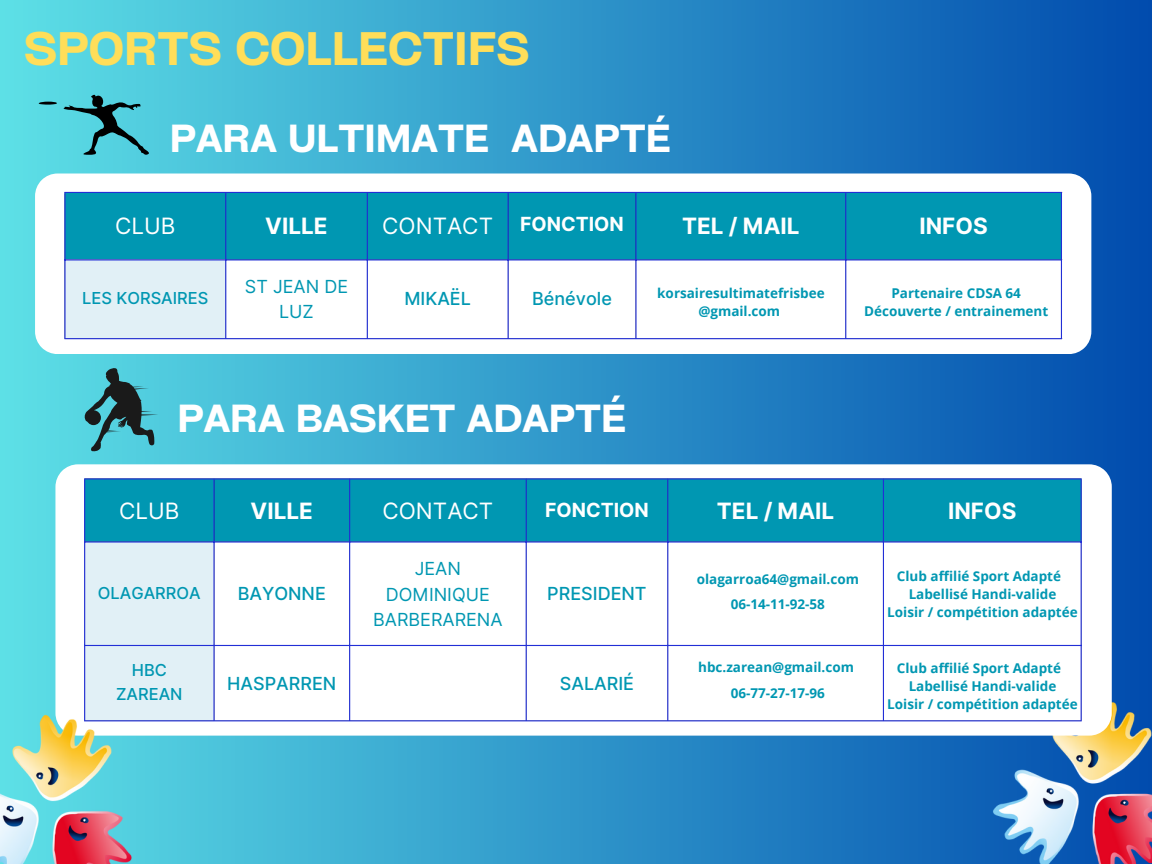
<style>
.page{position:relative;width:1152px;height:864px;background:#fff}
.page>*{position:absolute;margin:0;border:0;box-sizing:border-box;transform-origin:0 0}
.t1{font:45px "Cy Grotesk Key Demi";color:#ffde59}
.t2{font:37.5px "Cy Grotesk Key Demi";color:#fff}
.t3{font:700 22.5px "Inter";color:#fff}
.t4{font:22.5px "Inter";color:#fff}
.t5{font:700 19.5px "Inter";color:#fff}
.t6{font:500 18px "Inter";color:#0097b2}
.t7{font:18px/25.3px "Inter";color:#0097b2;text-align:center}
.t8{font:500 16.5px/23.7px "Inter";color:#0097b2;text-align:center}
.t9{font:700 13.5px "Open Sans";color:#0097b2}
</style>
<div class="page">
<div style="left:0;top:0;width:1152px;height:864px;background:linear-gradient(to right,#5de0e6,#014bad)"></div>
<img style="left:954px;top:675px;width:198px;height:189px">
<svg style="left:35px;top:174px;width:1056px;height:180px"></svg>
<div style="left:66px;top:193px;width:995px;height:66px;background:#0097b2"></div>
<div style="left:65px;top:260px;width:161px;height:79px;background:#e1f0f6"></div>
<svg style="left:226px;top:260px;width:835px;height:78px"></svg>
<hr style="left:64px;top:193px;width:2px;height:145px;background:#222fd6">
<hr style="left:225px;top:193px;width:1px;height:145px;background:#222fd6">
<hr style="left:367px;top:193px;width:1px;height:145px;background:#222fd6">
<hr style="left:508px;top:193px;width:1px;height:145px;background:#222fd6">
<hr style="left:635px;top:193px;width:2px;height:145px;background:#222fd6">
<hr style="left:845px;top:193px;width:1px;height:145px;background:#222fd6">
<hr style="left:1061px;top:193px;width:1px;height:145px;background:#222fd6">
<hr style="left:64px;top:192px;width:998px;height:1px;background:#222fd6">
<hr style="left:64px;top:259px;width:998px;height:1px;background:#222fd6">
<hr style="left:64px;top:338px;width:998px;height:1px;background:#222fd6">
<svg style="left:55px;top:464px;width:1057px;height:272px"></svg>
<div style="left:85px;top:480px;width:996px;height:61px;background:#0097b2"></div>
<div style="left:85px;top:543px;width:128px;height:177px;background:#e1f0f6"></div>
<svg style="left:215px;top:543px;width:866px;height:177px"></svg>
<hr style="left:84px;top:480px;width:1px;height:240px;background:#222fd6">
<hr style="left:213px;top:480px;width:2px;height:240px;background:#222fd6">
<hr style="left:349px;top:480px;width:1px;height:240px;background:#222fd6">
<hr style="left:526px;top:480px;width:1px;height:240px;background:#222fd6">
<hr style="left:667px;top:480px;width:1px;height:240px;background:#222fd6">
<hr style="left:883px;top:480px;width:1px;height:240px;background:#222fd6">
<hr style="left:1081px;top:480px;width:1px;height:240px;background:#222fd6">
<hr style="left:84px;top:478px;width:998px;height:2px;background:#222fd6">
<hr style="left:84px;top:541px;width:998px;height:2px;background:#222fd6">
<hr style="left:84px;top:645px;width:998px;height:1px;background:#222fd6">
<hr style="left:84px;top:720px;width:998px;height:1px;background:#222fd6">
<svg style="left:35px;top:94px;width:115px;height:61px;background:#47b1bc"></svg>
<svg style="left:84px;top:367px;width:74px;height:85px;background:#40949e"></svg>
<img style="left:0;top:693px;width:170px;height:171px">
<p class="t1" style="left:24px;top:20px;width:507px">SPORTS COLLECTIFS</p>
<p class="t2" style="left:170px;top:114px;width:502px">PARA ULTIMATE ADAPTÉ</p>
<p class="t4" style="left:115px;top:212px;width:62px">CLUB</p>
<h2 class="t3" style="left:265px;top:212px;width:64px">VILLE</h2>
<p class="t4" style="left:382px;top:212px;width:112px">CONTACT</p>
<p class="t5" style="left:520px;top:213px;width:105px">FONCTION</p>
<p class="t3" style="left:682px;top:212px;width:119px">TEL / MAIL</p>
<p class="t3" style="left:919px;top:212px;width:70px">INFOS</p>
<p class="t8" style="left:82px;top:287px;width:128px">LES KORSAIRES</p>
<p class="t7" style="left:245px;top:274px;width:105px;line-height:24.8px">ST JEAN DE<br>LUZ</p>
<p class="t6" style="left:404px;top:288px;width:68px">MIKAËL</p>
<p class="t6" style="left:532px;top:288px;width:81px">Bénévole</p>
<p class="t2" style="left:177px;top:394px;width:450px">PARA BASKET ADAPTÉ</p>
<p class="t9" style="left:657px;top:284px;width:169px">korsairesultimatefrisbee</p>
<p class="t9" style="left:698px;top:302px;width:83px">@gmail.com</p>
<p class="t9" style="left:891px;top:284px;width:131px">Partenaire CDSA 64</p>
<p class="t9" style="left:864px;top:302px;width:186px">Découverte / entrainement</p>
<p class="t4" style="left:119px;top:497px;width:62px">CLUB</p>
<p class="t3" style="left:251px;top:497px;width:64px">VILLE</p>
<p class="t4" style="left:382px;top:497px;width:112px">CONTACT</p>
<p class="t5" style="left:545px;top:498px;width:105px">FONCTION</p>
<p class="t3" style="left:717px;top:497px;width:119px">TEL / MAIL</p>
<p class="t3" style="left:948px;top:497px;width:70px">INFOS</p>
<p class="t8" style="left:98px;top:581px;width:104px">OLAGARROA</p>
<h2 class="t6" style="left:238px;top:582px;width:90px">BAYONNE</h2>
<p class="t7" style="left:373px;top:556px;width:131px">JEAN<br>DOMINIQUE<br>BARBERARENA</p>
<p class="t6" style="left:547px;top:582px;width:101px">PRESIDENT</p>
<p class="t8" style="left:116px;top:659px;width:68px">HBC<br>ZAREAN</p>
<p class="t6" style="left:227px;top:672px;width:111px">HASPARREN</p>
<p class="t6" style="left:560px;top:672px;width:76px">SALARIÉ</p>
<p class="t9" style="left:697px;top:569px;width:164px">olagarroa64@gmail.com</p>
<p class="t9" style="left:731px;top:595px;width:96px">06-14-11-92-58</p>
<p class="t9" style="left:698px;top:658px;width:157px">hbc.zarean@gmail.com</p>
<p class="t9" style="left:731px;top:683px;width:96px">06-77-27-17-96</p>
<p class="t9" style="left:897px;top:567px;width:166px">Club affilié Sport Adapté</p>
<p class="t9" style="left:909px;top:585px;width:149px">Labellisé Handi-valide</p>
<p class="t9" style="left:887px;top:603px;width:192px">Loisir / compétition adaptée</p>
<p class="t9" style="left:897px;top:658px;width:166px">Club affilié Sport Adapté</p>
<p class="t9" style="left:909px;top:676px;width:149px">Labellisé Handi-valide</p>
<p class="t9" style="left:887px;top:694px;width:192px">Loisir / compétition adaptée</p>
</div>
